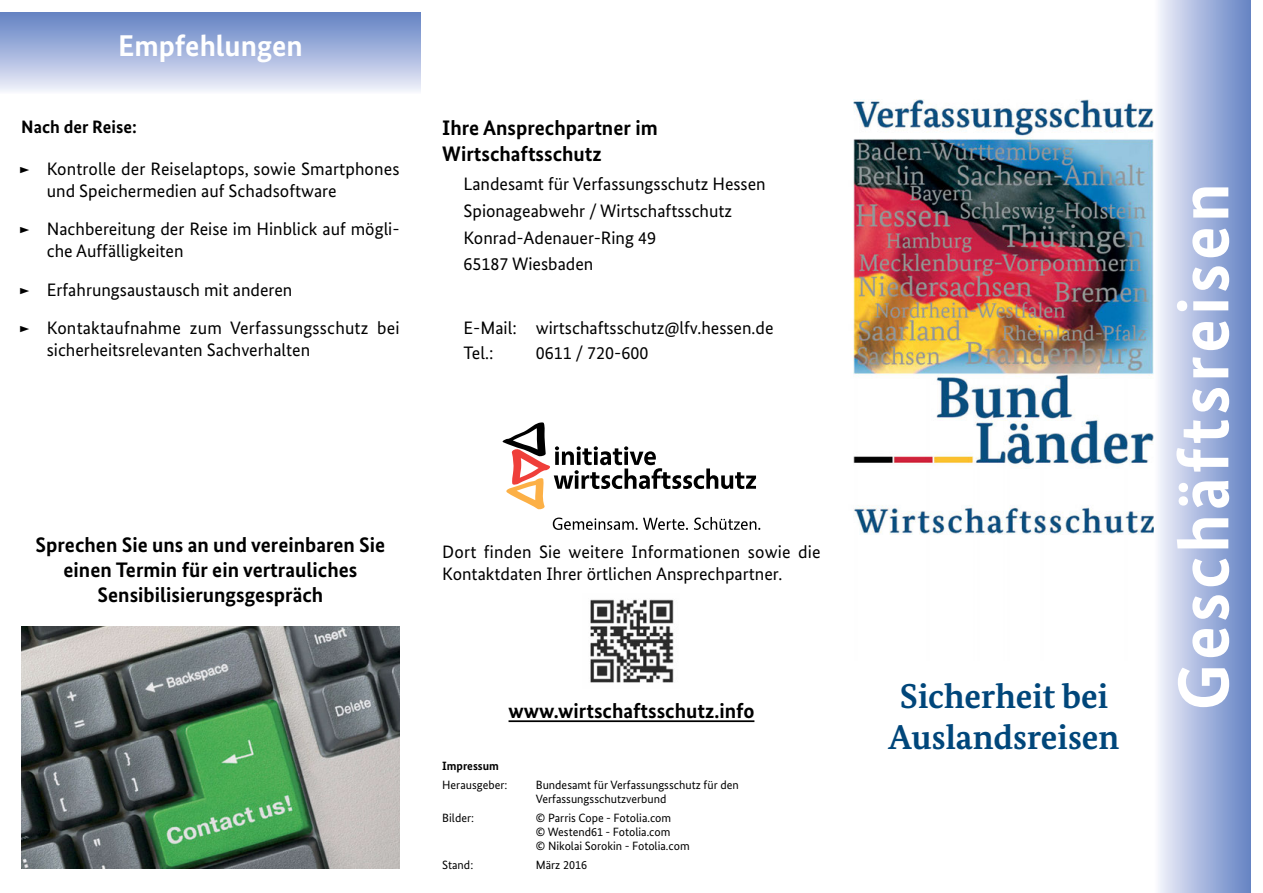
<style>
.page{position:relative;width:1263px;height:893px;background:#fff}
.page>*{position:absolute;margin:0;border:0;box-sizing:border-box;transform-origin:0 0}
.t1{font:700 72px "Bundes Sans";letter-spacing:.05em;color:#fff}
.t2{font:700 34.5px/41.4px "Bundes Serif";color:#00467a;text-align:center}
.t3{font:700 30px "Bundes Sans";color:#fff}
.t4{font:700 21px/25.2px "Bundes Sans";color:#000;text-align:center}
.t5{font:18px/21.6px "Bundes Sans";color:#000}
.t6{font:700 18px "Bundes Sans";color:#000}
.t7{font:12px/14.4px "Bundes Sans";color:#000}
.t8{font:700 12px "Bundes Sans";color:#000}
.s1{font-family:"Consolas"}
</style>
<div class="page">
<img style="left:853px;top:100px;width:301px;height:435px">
<div style="left:1155px;top:0;width:95px;height:893px;background:linear-gradient(to right,#f4f4fc,#6381c3)"></div>
<img style="left:21px;top:626px;width:379px;height:242px">
<div style="left:0;top:13px;width:421px;height:81px;background:linear-gradient(to bottom,#6180c3,#f2f2fb)"></div>
<hr style="left:508px;top:720px;width:246px;height:2px;background:#000">
<img style="left:590px;top:599px;width:84px;height:84px">
<svg style="left:503px;top:422px;width:253px;height:88px"></svg>
<svg style="left:553px;top:518px;width:135px;height:12px"></svg>
<svg style="left:694px;top:517px;width:66px;height:13px"></svg>
<h3 class="t3" style="left:118px;top:34px;width:186px">Empfehlungen</h3>
<p class="t6" style="left:21px;top:121px;width:117px">Nach der Reise:</p>
<p class="t5" style="left:47px;top:160px;width:354px;text-indent:-27px"><span class="s1">►</span> Kontrolle der Reiselaptops, sowie Smartphones und Speichermedien auf Schadsoftware</p>
<p class="t5" style="left:47px;top:220px;width:354px;text-indent:-27px"><span class="s1">►</span> Nachbereitung der Reise im Hinblick auf mögli&shy;che Auffälligkeiten</p>
<p class="t5" style="left:20px;top:272px;width:381px;line-height:38.5px"><span class="s1">►</span> Erfahrungsaustausch mit anderen<br><span class="s1">►</span> Kontaktaufnahme zum Verfassungsschutz bei</p>
<p class="t5" style="left:47px;top:340px;width:265px">sicherheitsrelevanten Sachverhalten</p>
<p class="t4" style="left:442px;top:117px;width:217px;text-align:left">Ihre Ansprechpartner im<br>Wirtschaftsschutz</p>
<p class="t5" style="left:463px;top:173px;width:304px;line-height:26.5px">Landesamt für Verfassungsschutz Hessen<br>Spionageabwehr / Wirtschaftsschutz<br>Konrad-Adenauer-Ring 49<br>65187 Wiesbaden</p>
<p class="t5" style="left:463px;top:317px;width:312px;line-height:25px">E-Mail: wirtschaftsschutz@lfv.hessen.de<br>Tel.:</p>
<p class="t5" style="left:536px;top:344px;width:114px">0611 / 720-600</p>
<p class="t4" style="left:36px;top:534px;width:351px">Sprechen Sie uns an und vereinbaren Sie einen Termin für ein vertrauliches<br>Sensibilisierungsgespräch</p>
<p class="t5" style="left:442px;top:543px;width:380px">Dort finden Sie weitere Informationen sowie die<br>Kontaktdaten Ihrer örtlichen Ansprechpartner.</p>
<p class="t4" style="left:508px;top:700px;width:247px">www.wirtschaftsschutz.info</p>
<p class="t8" style="left:442px;top:761px;width:58px">Impressum</p>
<p class="t7" style="left:442px;top:778px;width:67px">Herausgeber:</p>
<p class="t7" style="left:536px;top:778px;width:204px">Bundesamt für Verfassungsschutz für den<br>Verfassungsschutzverbund</p>
<p class="t7" style="left:442px;top:811px;width:33px">Bilder:</p>
<p class="t7" style="left:536px;top:811px;width:155px">© Parris Cope - Fotolia.com<br>© Westend61 - Fotolia.com<br>© Nikolai Sorokin - Fotolia.com</p>
<p class="t7" style="left:442px;top:859px;width:33px">Stand:</p>
<p class="t7" style="left:536px;top:859px;width:53px">März 2016</p>
<h2 class="t2" style="left:889px;top:678px;width:232px">Sicherheit bei<br>Auslandsreisen</h2>
<h1 class="t1" style="left:1177px;top:711px;width:529px;rotate:-90deg">Geschäftsreisen</h1>
</div>
